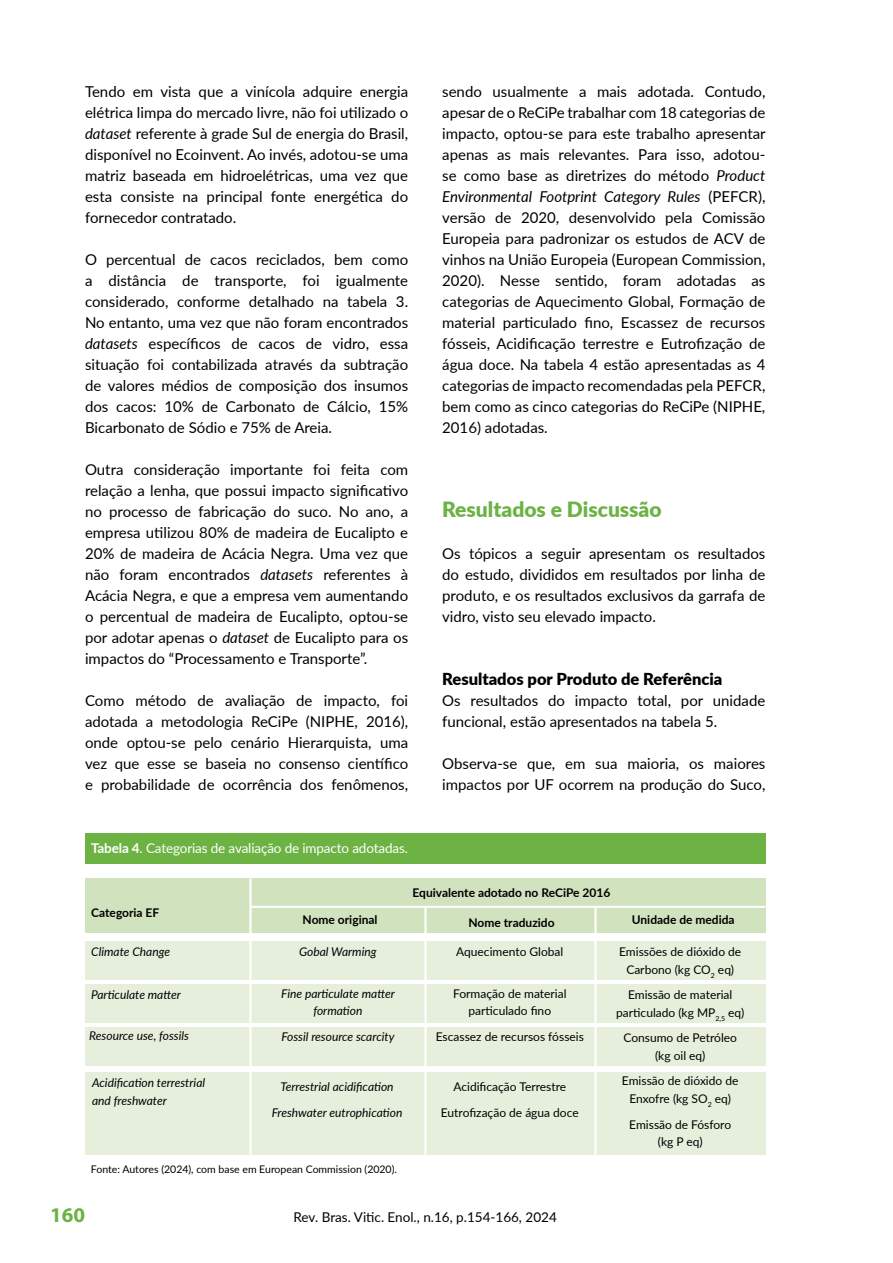
<style>
.page{position:relative;width:893px;height:1263px;background:#fff}
.page>*{position:absolute;margin:0;border:0;box-sizing:border-box;transform-origin:0 0}
.t1{font:900 21px "Lato";color:#6cb344}
.t2{font:700 21px "Myriad Pro";color:#6cb344}
.t3{font:900 16.5px "Lato";color:#000}
.t4{font:15px/21px "Lato";color:#000;text-align:justify}
.t5{font:13.5px "Lato";letter-spacing:-.01em;color:#fff}
.t6{font:13.5px "Lato";color:#000}
.t7{font:12px/17.2px "Lato";color:#000;text-align:center}
.t8{font:italic 12px/17.2px "Lato";color:#000;text-align:center}
.t9{font:700 12px "Lato";color:#000}
.t10{font:10.5px "Lato";color:#000}
.s1{font-style:italic}
.s2{font-weight:700}
</style>
<div class="page">
<div style="left:85px;top:1072px;width:680px;height:82px;background:#e6efdc"></div>
<div style="left:85px;top:1027px;width:680px;height:39px;background:#e6efdc"></div>
<div style="left:85px;top:984px;width:680px;height:39px;background:#e6efdc"></div>
<div style="left:85px;top:941px;width:680px;height:38px;background:#e6efdc"></div>
<div style="left:85px;top:833px;width:680px;height:31px;background:#6cb344"></div>
<div style="left:85px;top:878px;width:680px;height:55px;background:#d0e2be"></div>
<hr style="left:249px;top:878px;width:3px;height:276px;background:#fff">
<hr style="left:594px;top:907px;width:3px;height:247px;background:#fff">
<hr style="left:424px;top:906px;width:3px;height:248px;background:#fff">
<hr style="left:250px;top:906px;width:515px;height:2px;background:#fff">
<p class="t4" style="left:85px;top:81px;width:325px">Tendo em vista que a vinícola adquire energia elétrica limpa do mercado livre, não foi utilizado o <span class="s1">dataset</span> referente à grade Sul de energia do Brasil, disponível no Ecoinvent. Ao invés, adotou-se uma matriz baseada em hidroelétricas, uma vez que esta consiste na principal fonte energética do fornecedor contratado.</p>
<p class="t4" style="left:85px;top:249px;width:325px">O percentual de cacos reciclados, bem como a distância de transporte, foi igualmente considerado, conforme detalhado na tabela 3.<br>No entanto, uma vez que não foram encontrados <span class="s1">datasets</span> específicos de cacos de vidro, essa situação foi contabilizada através da subtração de valores médios de composição dos insumos dos cacos: 10% de Carbonato de Cálcio, 15% Bicarbonato de Sódio e 75% de Areia.</p>
<p class="t4" style="left:85px;top:459px;width:325px">Outra consideração importante foi feita com relação a lenha, que possui impacto significativo no processo de fabricação do suco. No ano, a empresa utilizou 80% de madeira de Eucalipto e 20% de madeira de Acácia Negra. Uma vez que não foram encontrados <span class="s1">datasets</span> referentes à Acácia Negra, e que a empresa vem aumentando o percentual de madeira de Eucalipto, optou-se por adotar apenas o <span class="s1">dataset</span> de Eucalipto para os impactos do “Processamento e Transporte”.</p>
<p class="t4" style="left:85px;top:690px;width:325px">Como método de avaliação de impacto, foi adotada a metodologia ReCiPe (NIPHE, 2016), onde optou-se pelo cenário Hierarquista, uma vez que esse se baseia no consenso científico e probabilidade de ocorrência dos fenômenos,</p>
<p class="t5" style="left:91px;top:838px;width:318px"><span class="s2">Tabela 4</span>. Categorias de avaliação de impacto adotadas.</p>
<p class="t4" style="left:442px;top:81px;width:325px">sendo usualmente a mais adotada. Contudo, apesar de o ReCiPe trabalhar com 18 categorias de impacto, optou-se para este trabalho apresentar apenas as mais relevantes. Para isso, adotou&shy;se como base as diretrizes do método <span class="s1">Product Environmental Footprint Category Rules</span> (PEFCR), versão de 2020, desenvolvido pela Comissão Europeia para padronizar os estudos de ACV de vinhos na União Europeia (European Commission, 2020). Nesse sentido, foram adotadas as categorias de Aquecimento Global, Formação de material particulado fino, Escassez de recursos fósseis, Acidificação terrestre e Eutrofização de água doce. Na tabela 4 estão apresentadas as 4 categorias de impacto recomendadas pela PEFCR, bem como as cinco categorias do ReCiPe (NIPHE, 2016) adotadas.</p>
<h1 class="t1" style="left:442px;top:494px;width:221px">Resultados e Discussão</h1>
<p class="t4" style="left:442px;top:543px;width:325px">Os tópicos a seguir apresentam os resultados do estudo, divididos em resultados por linha de produto, e os resultados exclusivos da garrafa de vidro, visto seu elevado impacto.</p>
<p class="t3" style="left:442px;top:667px;width:282px">Resultados por Produto de Referência</p>
<p class="t4" style="left:442px;top:690px;width:325px">Os resultados do impacto total, por unidade funcional, estão apresentados na tabela 5.</p>
<p class="t4" style="left:442px;top:753px;width:325px">Observa-se que, em sua maioria, os maiores impactos por UF ocorrem na produção do Suco,</p>
<p class="t9" style="left:413px;top:884px;width:199px">Equivalente adotado no ReCiPe 2016</p>
<p class="t9" style="left:91px;top:904px;width:70px">Categoria EF</p>
<p class="t9" style="left:303px;top:911px;width:76px">Nome original</p>
<p class="t9" style="left:468px;top:914px;width:88px">Nome traduzido</p>
<p class="t9" style="left:632px;top:911px;width:104px">Unidade de medida</p>
<p class="t7" style="left:456px;top:943px;width:109px">Aquecimento Global</p>
<p class="t7" style="left:619px;top:943px;width:124px">Emissões de dióxido de<br>Carbono (kg CO<sub>2</sub> eq)</p>
<p class="t7" style="left:616px;top:986px;width:130px">Emissão de material particulado (kg MP<sub>2,5</sub> eq)</p>
<p class="t7" style="left:623px;top:1029px;width:115px">Consumo de Petróleo (kg oil eq)</p>
<p class="t7" style="left:622px;top:1072px;width:118px">Emissão de dióxido de<br>Enxofre (kg SO<sub>2</sub> eq)</p>
<p class="t7" style="left:629px;top:1115px;width:103px">Emissão de Fósforo (kg P eq)</p>
<p class="t8" style="left:91px;top:943px;width:80px">Climate Change</p>
<p class="t8" style="left:299px;top:943px;width:79px">Gobal Warming</p>
<p class="t7" style="left:453px;top:984px;width:115px">Formação de material particulado fino</p>
<p class="t8" style="left:91px;top:986px;width:91px">Particulate matter</p>
<p class="t8" style="left:281px;top:984px;width:115px">Fine particulate matter formation</p>
<p class="t8" style="left:281px;top:1027px;width:115px">Fossil resource scarcity</p>
<p class="t8" style="left:89px;top:1026px;width:101px">Resource use, fossils</p>
<p class="t7" style="left:436px;top:1027px;width:150px">Escassez de recursos fósseis</p>
<p class="t8" style="left:92px;top:1074px;width:115px;text-align:left">Acidification terrestrial and freshwater</p>
<p class="t8" style="left:272px;top:1073px;width:132px;line-height:25.8px">Terrestrial acidification<br>Freshwater eutrophication</p>
<p class="t7" style="left:441px;top:1073px;width:139px;line-height:25.8px">Acidificação Terrestre<br>Eutrofização de água doce</p>
<p class="t10" style="left:91px;top:1161px;width:307px">Fonte: Autores (2024), com base em European Commission (2020).</p>
<h1 class="t2" style="left:50px;top:1201px;width:36px">160</h1>
<p class="t6" style="left:294px;top:1207px;width:265px">Rev. Bras. Vitic. Enol., n.16, p.154-166, 2024</p>
</div>
